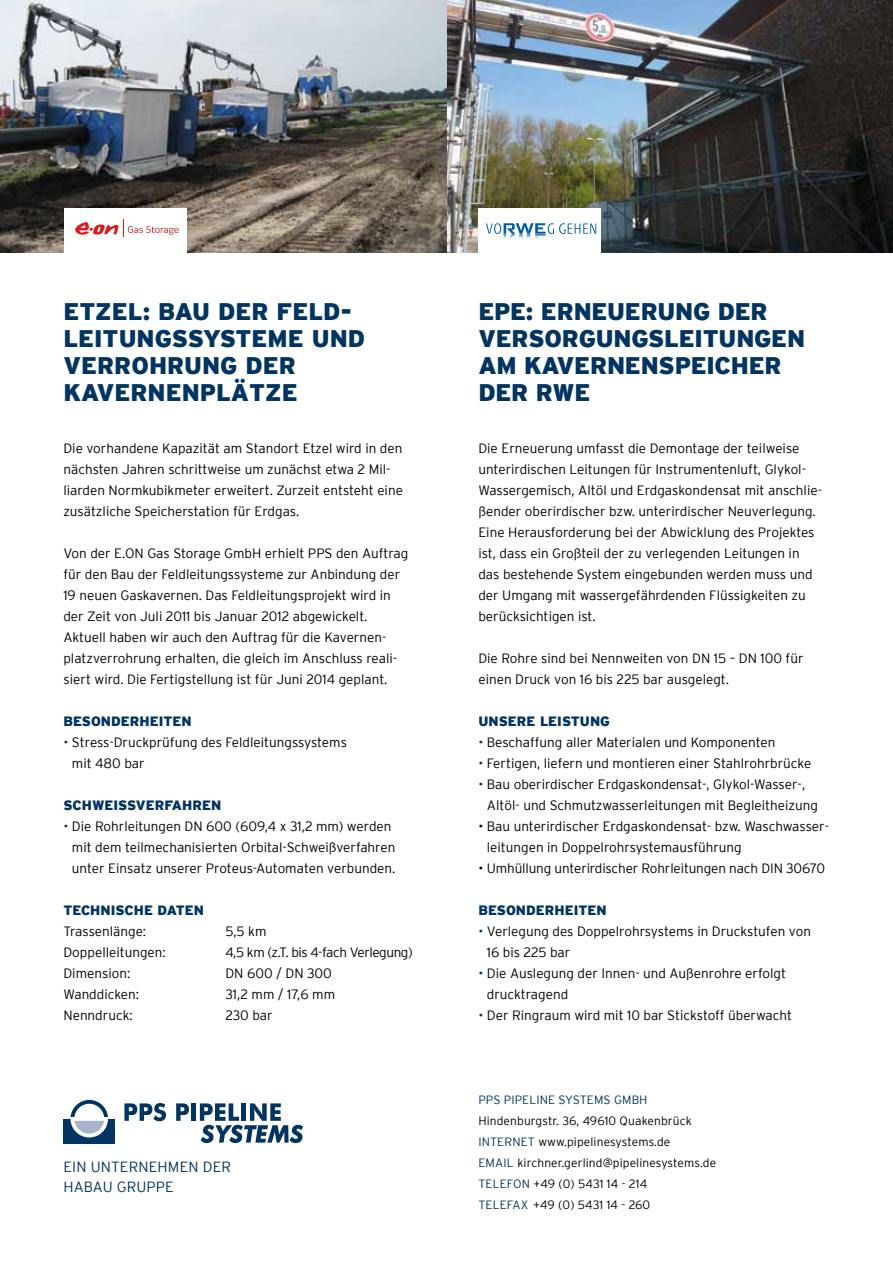
<style>
.page{position:relative;width:893px;height:1263px;background:#fff}
.page>*{position:absolute;margin:0;border:0;box-sizing:border-box;transform-origin:0 0}
.t1{font:900 24px/27px "Interstate";letter-spacing:-.01em;color:#003462}
.t2{font:300 14.7px "Interstate";letter-spacing:.01em;color:#003462}
.t3{font:300 13.5px/21px "Interstate";color:#000}
.t4{font:900 13.5px "Interstate";color:#003462}
.t5{font:300 13.5px "Interstate";letter-spacing:-.03em;color:#000}
.t6{font:300 12px "Interstate";letter-spacing:.01em;color:#000}
.t7{font:300 12px "Interstate";letter-spacing:.01em;color:#003462}
.s1{color:#003462}
</style>
<div class="page">
<div style="left:63px;top:1119px;width:52px;height:24px;background:#003462"></div>
<svg style="left:124px;top:1103px;width:42px;height:18px"></svg>
<svg style="left:176px;top:1103px;width:13px;height:18px"></svg>
<div style="left:191px;top:1103px;width:5px;height:18px;background:#003462"></div>
<svg style="left:200px;top:1103px;width:103px;height:40px"></svg>
<svg style="left:71px;top:1100px;width:37px;height:37px"></svg>
<img style="left:0;top:0;width:446px;height:253px">
<img style="left:448px;top:0;width:445px;height:253px">
<div style="left:64px;top:208px;width:122px;height:45px;background:#fff"></div>
<svg style="left:75px;top:220px;width:104px;height:17px"></svg>
<div style="left:478px;top:208px;width:123px;height:45px;background:#fff"></div>
<svg style="left:486px;top:223px;width:110px;height:16px"></svg>
<h1 class="t1" style="left:478px;top:298px;width:328px;text-indent:48px">: ERNEUERUNG DER<br>VERSORGUNGSLEITUNGEN<br>AM KAVERNENSPEICHER<br>DER RWE</h1>
<h1 class="t1" style="left:63px;top:298px;width:303px;text-indent:79px">: BAU DER FELD-<br>LEITUNGSSYSTEME UND<br>VERROHRUNG DER<br>KAVERNENPLÄTZE</h1>
<h1 class="t1" style="left:478px;top:298px;width:16px">EPE</h1>
<h1 class="t1" style="left:63px;top:298px;width:17px">ETZEL</h1>
<p class="t3" style="left:63px;top:438px;width:341px">Die vorhandene Kapazität am Standort Etzel wird in den nächsten Jahren schrittweise um zunächst etwa 2 Mil&shy;liarden Normkubikmeter erweitert. Zurzeit entsteht eine zusätzliche Speicherstation für Erdgas.</p>
<p class="t3" style="left:63px;top:543px;width:346px">Von der E.ON Gas Storage GmbH erhielt PPS den Auftrag für den Bau der Feldleitungssysteme zur Anbindung der 19 neuen Gaskavernen. Das Feldleitungsprojekt wird in der Zeit von Juli 2011 bis Januar 2012 abgewickelt.<br>Aktuell haben wir auch den Auftrag für die Kavernen&shy;platzverrohrung erhalten, die gleich im Anschluss reali&shy;siert wird. Die Fertigstellung ist für Juni 2014 geplant.</p>
<p class="t4" style="left:63px;top:714px;width:130px">BESONDERHEITEN</p>
<p class="t3" style="left:72px;top:732px;width:277px;text-indent:-9px"><span class="s1">•</span> Stress-Druckprüfung des Feldleitungssystems mit 480 bar</p>
<p class="t4" style="left:63px;top:798px;width:65px">SCHWEISSV</p>
<p class="t4" style="left:146px;top:798px;width:77px">ERFAHREN</p>
<p class="t3" style="left:72px;top:816px;width:325px;text-indent:-9px"><span class="s1">•</span> Die Rohrleitungen DN 600 (609,4 x 31,2 mm) werden mit dem teilmechanisierten Orbital-Schweißverfahren unter Einsatz unserer Proteus-Automaten verbunden.</p>
<p class="t4" style="left:63px;top:903px;width:142px">TECHNISCHE DATEN</p>
<p class="t3" style="left:63px;top:921px;width:84px">Trassenlänge:</p>
<p class="t3" style="left:225px;top:921px;width:43px">5,5 km</p>
<p class="t3" style="left:63px;top:942px;width:104px">Doppelleitungen:</p>
<p class="t5" style="left:225px;top:945px;width:189px">4,5 km (z.T. bis 4-fach Verlegung)</p>
<p class="t3" style="left:63px;top:963px;width:68px">Dimension:</p>
<p class="t3" style="left:225px;top:963px;width:108px">DN 600 / DN 300</p>
<p class="t3" style="left:63px;top:984px;width:77px">Wanddicken:</p>
<p class="t3" style="left:225px;top:984px;width:111px">31,2 mm / 17,6 mm</p>
<p class="t3" style="left:63px;top:1005px;width:71px">Nenndruck:</p>
<p class="t3" style="left:225px;top:1005px;width:49px">230 bar</p>
<p class="t2" style="left:63px;top:1159px;width:48px">Ein Unternehmen</p>
<p class="t2" style="left:203px;top:1159px;width:10px">der</p>
<p class="t2" style="left:63px;top:1179px;width:74px">HABAU Gruppe</p>
<p class="t3" style="left:478px;top:438px;width:345px">Die Erneuerung umfasst die Demontage der teilweise unterirdischen Leitungen für Instrumentenluft, Glykol-Wassergemisch, Altöl und Erdgaskondensat mit anschlie&shy;ßender oberirdischer bzw. unterirdischer Neuverlegung.<br>Eine Herausforderung bei der Abwicklung des Projektes ist, dass ein Großteil der zu verlegenden Leitungen in das bestehende System eingebunden werden muss und der Umgang mit wassergefährdenden Flüssigkeiten zu berücksichtigen ist.</p>
<p class="t3" style="left:478px;top:648px;width:327px">Die Rohre sind bei Nennweiten von DN 15 – DN 100 für einen Druck von 16 bis 225 bar ausgelegt.</p>
<p class="t4" style="left:478px;top:714px;width:133px">UNSERE LEISTUNG</p>
<p class="t3" style="left:478px;top:732px;width:298px"><span class="s1">•</span> Beschaffung aller Materialen und Komponenten</p>
<p class="t3" style="left:478px;top:753px;width:334px"><span class="s1">•</span> Fertigen, liefern und montieren einer Stahlrohrbrücke</p>
<p class="t3" style="left:487px;top:774px;width:333px;text-indent:-9px"><span class="s1">•</span> Bau oberirdischer Erdgaskondensat-, Glykol-Wasser-,<br>Altöl- und Schmutzwasserleitungen mit Begleitheizung</p>
<p class="t3" style="left:487px;top:816px;width:344px;text-indent:-9px">• Bau unterirdischer Erdgaskondensat- bzw. Waschwasser&shy;leitungen in Doppelrohrsystemausführung</p>
<p class="t3" style="left:478px;top:858px;width:348px">• Umhüllung unterirdischer Rohrleitungen nach DIN 30670</p>
<p class="t4" style="left:478px;top:903px;width:130px">BESONDERHEITEN</p>
<p class="t3" style="left:487px;top:921px;width:326px;text-indent:-9px"><span class="s1">•</span> Verlegung des Doppelrohrsystems in Druckstufen von<br>16 bis 225 bar</p>
<p class="t3" style="left:487px;top:963px;width:301px;text-indent:-9px"><span class="s1">•</span> Die Auslegung der Innen- und Außenrohre erfolgt drucktragend</p>
<p class="t3" style="left:478px;top:1005px;width:315px"><span class="s1">•</span> Der Ringraum wird mit 10 bar Stickstoff überwacht</p>
<p class="t7" style="left:478px;top:1093px;width:171px">PPS PIPELINE SYSTEMS GMBH</p>
<p class="t6" style="left:478px;top:1114px;width:215px">Hindenburgstr. 36, 49610 Quakenbrück</p>
<p class="t7" style="left:478px;top:1135px;width:12px">Internet</p>
<p class="t6" style="left:538px;top:1135px;width:134px">www.pipelinesystems.de</p>
<p class="t7" style="left:478px;top:1156px;width:15px">Email</p>
<p class="t6" style="left:517px;top:1156px;width:200px">kirchner.gerlind@pipelinesystems.de</p>
<p class="t7" style="left:478px;top:1177px;width:16px">Telefon</p>
<p class="t6" style="left:533px;top:1177px;width:115px">+49 (0) 5431 14 - 214</p>
<p class="t7" style="left:478px;top:1198px;width:15px">Telefa</p>
<p class="t6" style="left:521px;top:1198px;width:131px"><span class="s1">x</span> +49 (0) 5431 14 - 260</p>
</div>
